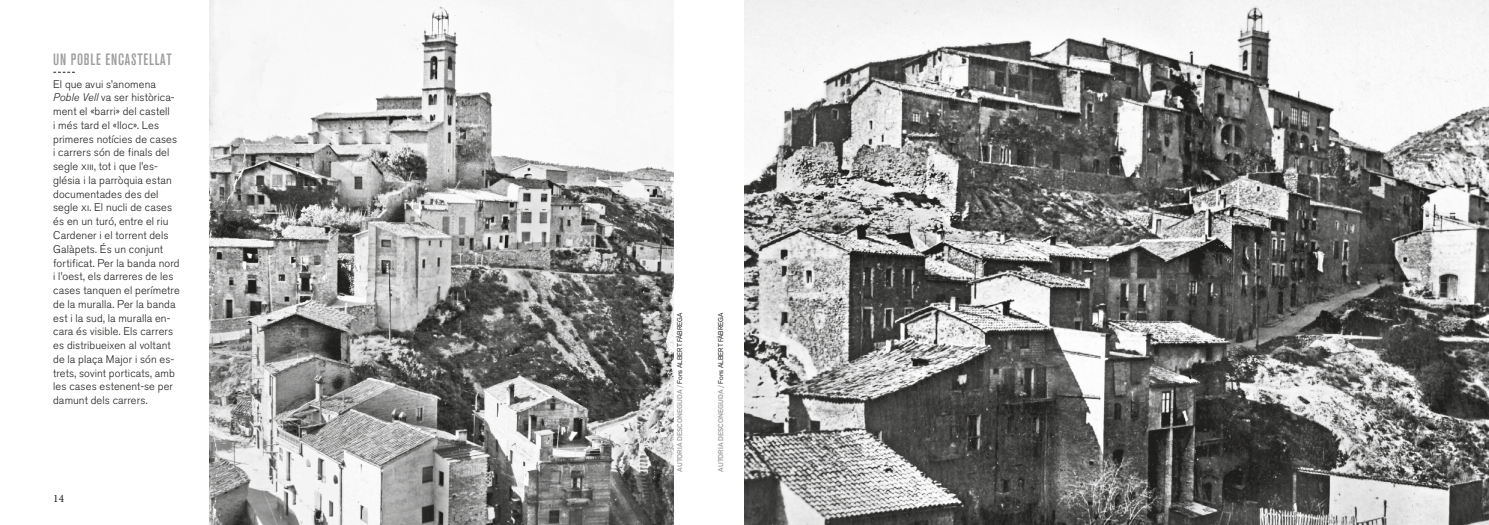
<style>
.page{position:relative;width:1489px;height:525px;background:#fff}
.page>*{position:absolute;margin:0;border:0;box-sizing:border-box;transform-origin:0 0}
.t1{font:500 condensed 16.25px "Akzidenz Grotesk BQ";letter-spacing:.05em;color:#9d9d9d}
.t2{font:11.25px "Minion Pro";color:#1d1d1b}
.t3{font:300 11px/13.8px "Akzidenz Grotesk BQ";letter-spacing:.01em;color:#1d1d1b}
.t4{font:500 6.88px "Akzid Grtsk Next";letter-spacing:.01em;color:#9d9d9d}
.s1{font-style:italic}
.s2{font-family:"Akzidenz Grotesk BQ Light SC";font-weight:400}
.s3{font-weight:400;color:#1d1d1b}
</style>
<div class="page">
<img style="left:744px;top:0;width:744px;height:524px">
<svg style="left:53px;top:72px;width:22px;height:1px"></svg>
<img style="left:209px;top:0;width:464px;height:524px">
<h1 class="t1" style="left:53px;top:50px;width:120px">UN POBLE ENCASTELLAT</h1>
<p class="t3" style="left:53px;top:77px;width:128px">El que avui s’anomena<br><span class="s1">Poble Vell</span> va ser històrica&shy;ment el «barri» del castell<br>i més tard el «lloc». Les primeres notícies de cases i carrers són de finals del segle <span class="s2">xiii</span>, tot i que l’es&shy;glésia i la parròquia estan documentades des del segle <span class="s2">xi</span>. El nucli de cases és en un turó, entre el riu<br>Cardener i el torrent dels<br>Galàpets. És un conjunt fortificat. Per la banda nord i l’oest, els darreres de les cases tanquen el perímetre de la muralla. Per la banda est i la sud, la muralla en&shy;cara és visible. Els carrers es distribueixen al voltant de la plaça Major i són es&shy;trets, sovint porticats, amb les cases estenent-se per damunt dels carrers.</p>
<p class="t2" style="left:53px;top:491px;width:12px">14</p>
<p class="t4" style="left:675px;top:471px;width:160px;rotate:-90deg">AUTORIA DESCONEGUDA / <span class="s3">Fons ALBERT FÀBREGA</span></p>
<p class="t4" style="left:716px;top:471px;width:160px;rotate:-90deg">AUTORIA DESCONEGUDA / <span class="s3">Fons ALBERT FÀBREGA</span></p>
</div>
